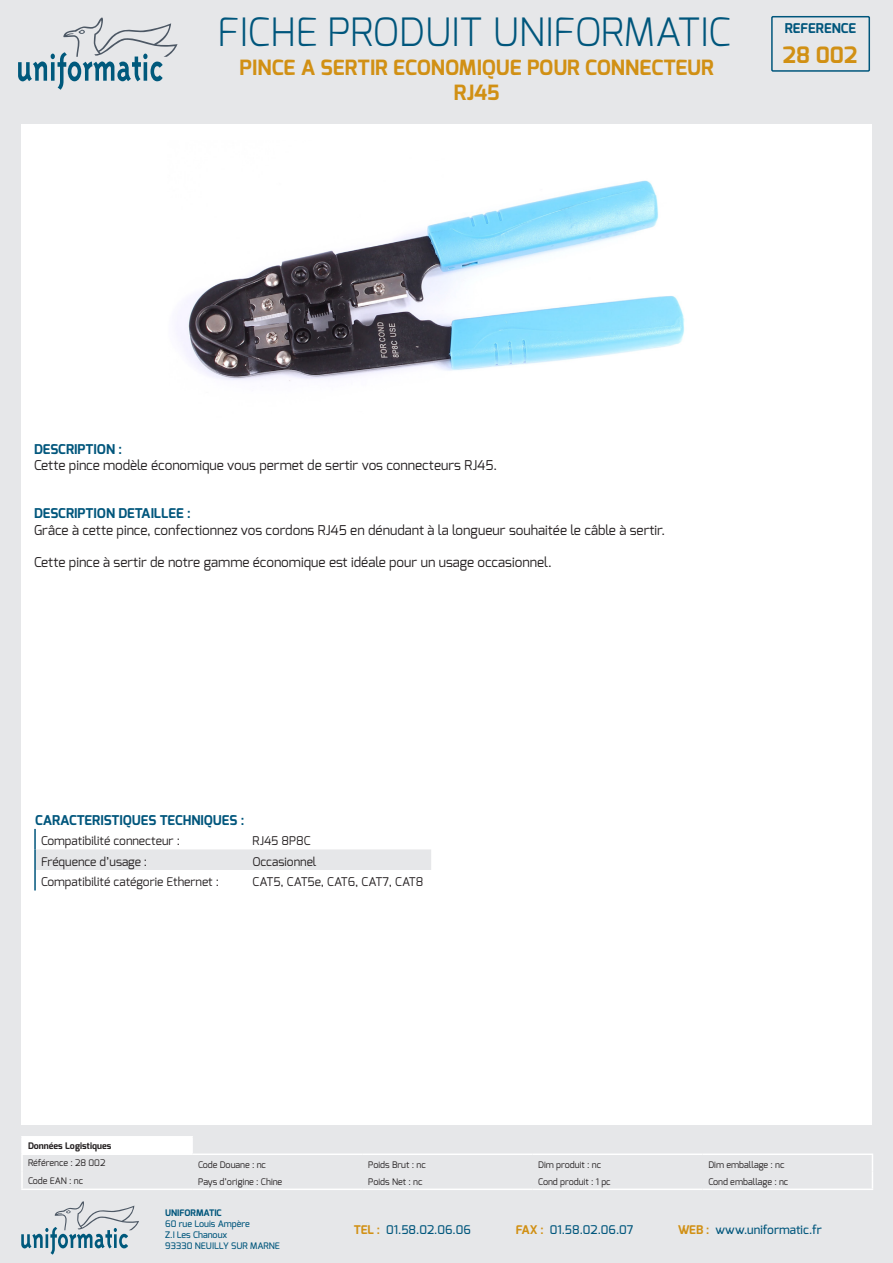
<style>
.page{position:relative;width:893px;height:1263px;background:#e6e7e9}
.page>*{position:absolute;margin:0;border:0;box-sizing:border-box;transform-origin:0 0}
.t1{font:300 39px "Exo";color:#00567c}
.t2{font:700 22.5px "Exo";color:#d19014}
.t3{font:700 21px/25.2px "Exo";color:#d19014;text-align:center}
.t4{font:13.5px "Exo";color:#231f20}
.t5{font:700 13.5px "Exo";color:#00567c}
.t6{font:12px "Exo";color:#231f20}
.t7{font:500 12px "Exo";color:#00567c}
.t8{font:9px "Exo";color:#231f20}
.t9{font:500 9px "Exo";color:#00567c}
.t10{font:700 9px "Exo";color:#231f20}
.t11{font:700 9px "Exo";color:#00567c}
.s1{font-weight:700;color:#d19014}
</style>
<div class="page">
<div style="left:21px;top:124px;width:851px;height:1001px;background:#fff"></div>
<svg style="left:21px;top:1201px;width:118px;height:53px"></svg>
<div style="left:36px;top:849px;width:395px;height:21px;background:#e6e7e9"></div>
<hr style="left:34px;top:829px;width:2px;height:20px;background:#00567c">
<hr style="left:34px;top:849px;width:2px;height:21px;background:#00567c">
<hr style="left:34px;top:870px;width:2px;height:20px;background:#00567c">
<svg style="left:18px;top:17px;width:160px;height:73px"></svg>
<hr style="left:21px;top:1188px;width:171px;height:2px;background:#fff">
<hr style="left:192px;top:1188px;width:170px;height:2px;background:#fff">
<hr style="left:362px;top:1188px;width:170px;height:2px;background:#fff">
<hr style="left:532px;top:1188px;width:170px;height:2px;background:#fff">
<hr style="left:702px;top:1188px;width:171px;height:2px;background:#fff">
<hr style="left:21px;top:1136px;width:172px;height:1px;background:#fff">
<svg style="left:21px;top:1137px;width:852px;height:52px"></svg>
<hr style="left:21px;top:1153px;width:171px;height:2px;background:#fff">
<svg style="left:771px;top:16px;width:100px;height:56px"></svg>
<img style="left:176px;top:180px;width:509px;height:201px">
<p class="t1" style="left:217px;top:7px;width:515px">FICHE PRODUIT UNIFORMATIC</p>
<p class="t3" style="left:240px;top:55px;width:476px">PINCE A SERTIR ECONOMIQUE POUR CONNECTEUR<br>RJ45</p>
<p class="t5" style="left:785px;top:20px;width:73px">REFERENCE</p>
<p class="t2" style="left:783px;top:40px;width:76px">28 002</p>
<p class="t5" style="left:34px;top:440px;width:90px">DESCRIPTION :</p>
<p class="t4" style="left:34px;top:456px;width:465px">Cette pince modèle économique vous permet de sertir vos connecteurs RJ45.</p>
<p class="t5" style="left:34px;top:505px;width:158px">DESCRIPTION DETAILLEE :</p>
<p class="t4" style="left:34px;top:521px;width:633px">Grâce à cette pince, confectionnez vos cordons RJ45 en dénudant à la longueur souhaitée le câble à sertir.</p>
<p class="t4" style="left:34px;top:553px;width:519px">Cette pince à sertir de notre gamme économique est idéale pour un usage occasionnel.</p>
<p class="t5" style="left:35px;top:811px;width:211px">CARACTERISTIQUES TECHNIQUES :</p>
<p class="t6" style="left:41px;top:833px;width:140px">Compatibilité connecteur :</p>
<p class="t6" style="left:253px;top:833px;width:60px">RJ45 8P8C</p>
<p class="t6" style="left:41px;top:854px;width:108px">Fréquence d’usage :</p>
<p class="t6" style="left:253px;top:854px;width:65px">Occasionnel</p>
<p class="t6" style="left:41px;top:874px;width:180px">Compatibilité catégorie Ethernet :</p>
<p class="t6" style="left:253px;top:874px;width:172px">CAT5, CAT5e, CAT6, CAT7, CAT8</p>
<p class="t10" style="left:28px;top:1140px;width:85px">Données Logistiques</p>
<p class="t8" style="left:28px;top:1157px;width:79px">Référence : 28 002</p>
<p class="t8" style="left:198px;top:1158px;width:69px">Code Douane : nc</p>
<p class="t8" style="left:368px;top:1158px;width:59px">Poids Brut : nc</p>
<p class="t8" style="left:538px;top:1158px;width:64px">Dim produit : nc</p>
<p class="t8" style="left:708px;top:1158px;width:78px">Dim emballage : nc</p>
<p class="t8" style="left:28px;top:1175px;width:57px">Code EAN : nc</p>
<p class="t8" style="left:198px;top:1176px;width:86px">Pays d’origine : Chine</p>
<p class="t8" style="left:368px;top:1176px;width:56px">Poids Net : nc</p>
<p class="t8" style="left:538px;top:1176px;width:74px">Cond produit : 1 pc</p>
<p class="t8" style="left:708px;top:1176px;width:82px">Cond emballage : nc</p>
<p class="t7" style="left:354px;top:1222px;width:119px"><span class="s1">TEL :</span> 01.58.02.06.06</p>
<p class="t7" style="left:516px;top:1222px;width:119px"><span class="s1">FAX :</span> 01.58.02.06.07</p>
<p class="t7" style="left:678px;top:1222px;width:145px"><span class="s1">WEB :</span> www.uniformatic.fr</p>
<p class="t11" style="left:165px;top:1207px;width:58px">UNIFORMATIC</p>
<p class="t9" style="left:165px;top:1218px;width:86px">60 rue Louis Ampère</p>
<p class="t9" style="left:165px;top:1229px;width:64px">Z.I Les Chanoux</p>
<p class="t9" style="left:165px;top:1239px;width:116px">93330 NEUILLY SUR MARNE</p>
</div>
